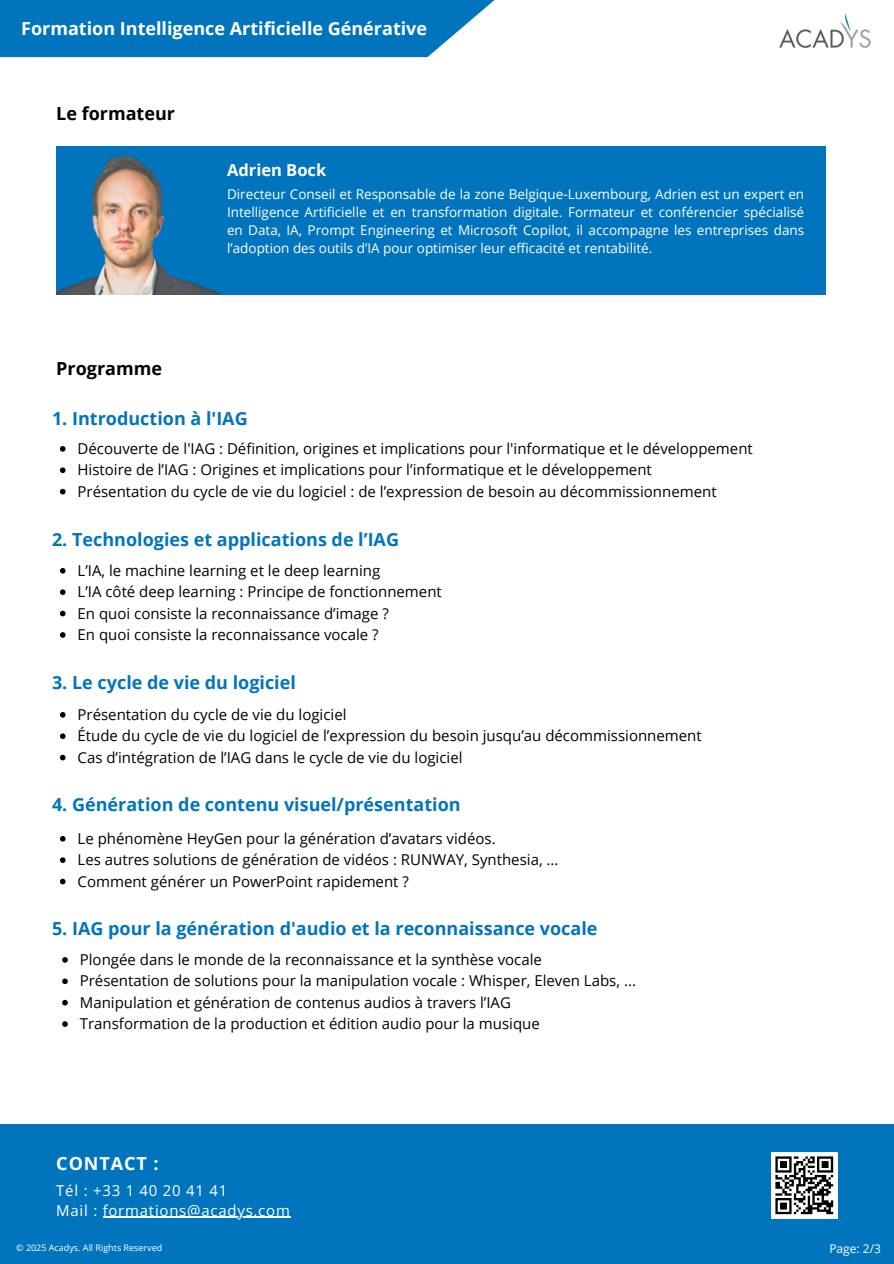
<style>
.page{position:relative;width:894px;height:1264px;background:#fff}
.page>*{position:absolute;margin:0;border:0;box-sizing:border-box;transform-origin:0 0}
.t1{font:700 18px "Open Sans";color:#0075bd}
.t2{font:700 18px "Open Sans";color:#fff}
.t3{font:700 18px "Open Sans";color:#000}
.t4{font:700 18px "Open Sans";letter-spacing:.05em;color:#fff}
.t5{font:700 16.5px "Open Sans";color:#fff}
.t6{font:15px "Open Sans";color:#000}
.t7{font:15px/20.2px "Open Sans";letter-spacing:.05em;color:#fff}
.t8{font:13.5px/18px "Open Sans";color:#fff;text-align:justify}
.t9{font:12px "Open Sans";color:#fff}
.t10{font:9px "Open Sans";color:#fff}
</style>
<div class="page">
<div style="left:0;top:1124px;width:893px;height:139px;background:#0075bd"></div>
<hr style="left:103px;top:1216px;width:187px;height:1px;background:#fff">
<img style="left:779px;top:14px;width:92px;height:34px">
<div style="left:0;top:0;width:494px;height:57px;background:#0075bd"></div>
<div style="left:770px;top:1151px;width:67px;height:67px;background:#fff"></div>
<svg style="left:775px;top:1156px;width:57px;height:58px"></svg>
<svg style="left:60px;top:446px;width:6px;height:5px"></svg>
<svg style="left:60px;top:467px;width:6px;height:6px"></svg>
<svg style="left:60px;top:489px;width:6px;height:5px"></svg>
<svg style="left:60px;top:568px;width:6px;height:5px"></svg>
<svg style="left:60px;top:589px;width:6px;height:6px"></svg>
<svg style="left:60px;top:610px;width:6px;height:6px"></svg>
<svg style="left:60px;top:632px;width:6px;height:5px"></svg>
<svg style="left:60px;top:712px;width:6px;height:5px"></svg>
<svg style="left:60px;top:733px;width:6px;height:6px"></svg>
<svg style="left:60px;top:754px;width:6px;height:6px"></svg>
<svg style="left:60px;top:836px;width:6px;height:5px"></svg>
<svg style="left:60px;top:857px;width:6px;height:6px"></svg>
<svg style="left:60px;top:878px;width:6px;height:6px"></svg>
<div style="left:56px;top:146px;width:768px;height:149px;background:#0075bd"></div>
<img style="left:57px;top:154px;width:163px;height:140px">
<svg style="left:62px;top:957px;width:6px;height:5px"></svg>
<svg style="left:62px;top:978px;width:6px;height:6px"></svg>
<svg style="left:62px;top:999px;width:6px;height:6px"></svg>
<svg style="left:62px;top:1021px;width:6px;height:5px"></svg>
<h3 class="t2" style="left:21px;top:16px;width:407px">Formation Intelligence Artificielle Générative</h3>
<h2 class="t3" style="left:56px;top:101px;width:120px">Le formateur</h2>
<p class="t5" style="left:227px;top:159px;width:101px">Adrien Bock</p>
<p class="t8" style="left:227px;top:184px;width:578px">Directeur Conseil et Responsable de la zone Belgique-Luxembourg, Adrien est un expert en Intelligence Artificielle et en transformation digitale. Formateur et conférencier spécialisé en Data, IA, Prompt Engineering et Microsoft Copilot, il accompagne les entreprises dans l’adoption des outils d’IA pour optimiser leur efficacité et rentabilité.</p>
<p class="t3" style="left:56px;top:356px;width:107px">Programme</p>
<p class="t1" style="left:52px;top:405px;width:197px">1. Introduction à l'IAG</p>
<p class="t6" style="left:78px;top:438px;width:676px">Découverte de l'IAG : Définition, origines et implications pour l'informatique et le développement</p>
<h2 class="t6" style="left:78px;top:459px;width:575px">Histoire de l’IAG : Origines et implications pour l’informatique et le développement</h2>
<p class="t6" style="left:78px;top:480px;width:640px">Présentation du cycle de vie du logiciel : de l’expression de besoin au décommissionnement</p>
<p class="t1" style="left:52px;top:526px;width:348px">2. Technologies et applications de l’IAG</p>
<p class="t6" style="left:78px;top:560px;width:304px">L’IA, le machine learning et le deep learning</p>
<p class="t6" style="left:78px;top:581px;width:366px">L’IA côté deep learning : Principe de fonctionnement</p>
<h2 class="t6" style="left:78px;top:602px;width:313px">En quoi consiste la reconnaissance d’image ?</h2>
<p class="t6" style="left:78px;top:624px;width:302px">En quoi consiste la reconnaissance vocale ?</p>
<p class="t1" style="left:52px;top:669px;width:245px">3. Le cycle de vie du logiciel</p>
<p class="t6" style="left:78px;top:704px;width:270px">Présentation du cycle de vie du logiciel</p>
<h2 class="t6" style="left:78px;top:725px;width:625px">Étude du cycle de vie du logiciel de l’expression du besoin jusqu’au décommissionnement</h2>
<p class="t6" style="left:78px;top:746px;width:386px">Cas d’intégration de l’IAG dans le cycle de vie du logiciel</p>
<p class="t1" style="left:52px;top:792px;width:410px">4. Génération de contenu visuel/présentation</p>
<p class="t6" style="left:78px;top:827px;width:419px">Le phénomène HeyGen pour la génération d’avatars vidéos.</p>
<h2 class="t6" style="left:78px;top:849px;width:482px">Les autres solutions de génération de vidéos : RUNWAY, Synthesia, ...</h2>
<p class="t6" style="left:78px;top:870px;width:333px">Comment générer un PowerPoint rapidement ?</p>
<p class="t1" style="left:52px;top:916px;width:547px">5. IAG pour la génération d'audio et la reconnaissance vocale</p>
<p class="t6" style="left:80px;top:948px;width:463px">Plongée dans le monde de la reconnaissance et la synthèse vocale</p>
<p class="t6" style="left:80px;top:970px;width:557px">Présentation de solutions pour la manipulation vocale : Whisper, Eleven Labs, ...</p>
<h1 class="t6" style="left:80px;top:991px;width:432px">Manipulation et génération de contenus audios à travers l’IAG</h1>
<h3 class="t6" style="left:80px;top:1013px;width:461px">Transformation de la production et édition audio pour la musique</h3>
<h2 class="t4" style="left:56px;top:1150px;width:104px">CONTACT :</h2>
<h2 class="t7" style="left:56px;top:1179px;width:235px">Tél : +33 1 40 20 41 41<br>Mail : formations@acadys.com</h2>
<p class="t10" style="left:16px;top:1241px;width:148px">© 2025 Acadys. All Rights Reserved</p>
<h2 class="t9" style="left:829px;top:1240px;width:53px">Page: 2/3</h2>
</div>
